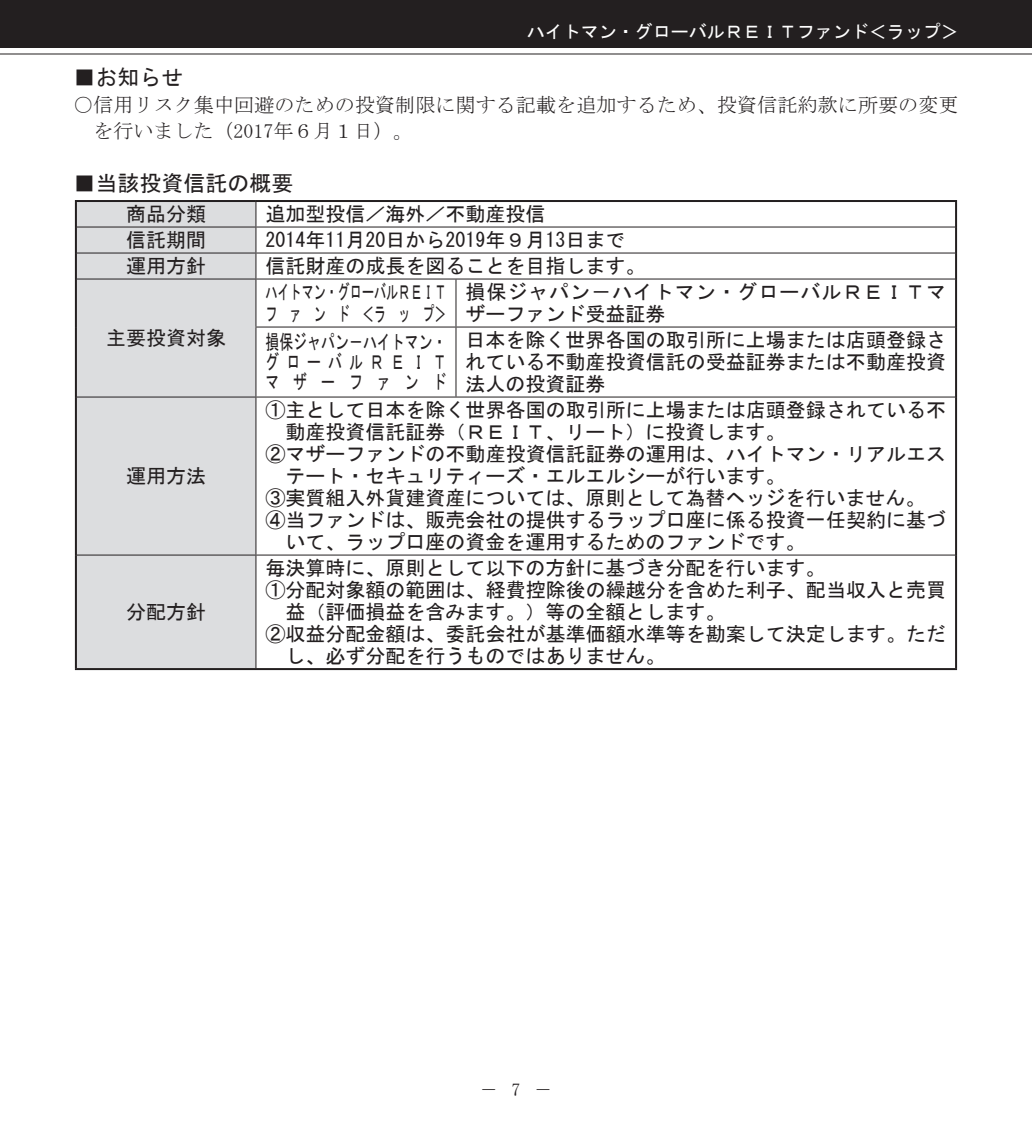
<style>
.page{position:relative;width:1032px;height:1134px;background:#fff}
.page>*{position:absolute;margin:0;border:0;box-sizing:border-box;transform-origin:0 0}
.t1{font:22px "MS Gothic";color:#231f20}
.t2{font:20px/22px "MS Gothic";color:#231f20;text-align:justify}
.t3{font:20px/26px "MS Mincho";letter-spacing:.005em;color:#231f20}
.t4{font:20px/22px "MS Gothic";letter-spacing:.045em;color:#231f20}
.t5{font:20px/20px "MS Gothic";color:#231f20;text-align:justify;scale:.69 1}
.t6{font:20px/22px "MS Gothic";color:#231f20;scale:.6 1}
.t7{font:18px "MS Gothic";color:#fff}
.t8{font:18px "MS Mincho";color:#231f20}
</style>
<div class="page">
<div style="left:0;top:0;width:1032px;height:48px;background:#231f20"></div>
<hr style="left:0;top:53px;width:1032px;height:1px;background:#231f20">
<div style="left:77px;top:202px;width:178px;height:466px;background:#dcdddf"></div>
<hr style="left:77px;top:226px;width:379px;height:2px;background:#231f20">
<hr style="left:456px;top:226px;width:499px;height:2px;background:#231f20">
<hr style="left:77px;top:252px;width:379px;height:2px;background:#231f20">
<svg style="left:255px;top:202px;width:1px;height:76px"></svg>
<hr style="left:456px;top:252px;width:499px;height:2px;background:#231f20">
<hr style="left:77px;top:278px;width:379px;height:2px;background:#231f20">
<hr style="left:255px;top:280px;width:1px;height:46px;background:#231f20">
<hr style="left:456px;top:278px;width:499px;height:2px;background:#231f20">
<hr style="left:255px;top:326px;width:201px;height:2px;background:#231f20">
<hr style="left:255px;top:328px;width:1px;height:68px;background:#231f20">
<hr style="left:456px;top:326px;width:499px;height:2px;background:#231f20">
<hr style="left:77px;top:396px;width:379px;height:2px;background:#231f20">
<hr style="left:255px;top:398px;width:1px;height:156px;background:#231f20">
<hr style="left:456px;top:396px;width:499px;height:2px;background:#231f20">
<hr style="left:77px;top:554px;width:379px;height:2px;background:#231f20">
<hr style="left:255px;top:556px;width:1px;height:112px;background:#231f20">
<hr style="left:456px;top:554px;width:499px;height:2px;background:#231f20">
<hr style="left:75px;top:200px;width:181px;height:2px;background:#231f20">
<hr style="left:75px;top:202px;width:2px;height:25px;background:#231f20">
<hr style="left:256px;top:200px;width:701px;height:2px;background:#231f20">
<hr style="left:955px;top:202px;width:2px;height:25px;background:#231f20">
<hr style="left:75px;top:227px;width:2px;height:26px;background:#231f20">
<hr style="left:955px;top:227px;width:2px;height:26px;background:#231f20">
<hr style="left:75px;top:253px;width:2px;height:26px;background:#231f20">
<hr style="left:955px;top:253px;width:2px;height:26px;background:#231f20">
<hr style="left:75px;top:279px;width:2px;height:48px;background:#231f20">
<hr style="left:955px;top:279px;width:2px;height:48px;background:#231f20">
<hr style="left:75px;top:327px;width:2px;height:70px;background:#231f20">
<hr style="left:955px;top:327px;width:2px;height:70px;background:#231f20">
<hr style="left:75px;top:397px;width:2px;height:158px;background:#231f20">
<hr style="left:955px;top:397px;width:2px;height:158px;background:#231f20">
<hr style="left:75px;top:555px;width:2px;height:113px;background:#231f20">
<hr style="left:955px;top:555px;width:2px;height:113px;background:#231f20">
<hr style="left:75px;top:668px;width:882px;height:2px;background:#231f20">
<hr style="left:455px;top:280px;width:1px;height:46px;background:#231f20">
<hr style="left:455px;top:328px;width:1px;height:68px;background:#231f20">
<p class="t7" style="left:527px;top:23px;width:433px">ハイトマン・グローバルＲＥＩＴファンド＜ラップ＞</p>
<p class="t1" style="left:73px;top:66px;width:111px">■お知らせ</p>
<p class="t3" style="left:93px;top:91px;width:866px;text-indent:-20px">○信用リスク集中回避のための投資制限に関する記載を追加するため、投資信託約款に所要の変更を行いました（2017年６月１日）。</p>
<p class="t1" style="left:73px;top:172px;width:222px">■当該投資信託の概要</p>
<p class="t2" style="left:126px;top:203px;width:81px">商品分類</p>
<p class="t2" style="left:265px;top:203px;width:281px">追加型投信／海外／不動産投信</p>
<p class="t2" style="left:126px;top:229px;width:81px">信託期間</p>
<p class="t2" style="left:265px;top:229px;width:361px">2014年11月20日から2019年９月13日まで</p>
<p class="t2" style="left:126px;top:255px;width:81px">運用方針</p>
<p class="t2" style="left:265px;top:255px;width:381px">信託財産の成長を図ることを目指します。</p>
<p class="t2" style="left:106px;top:327px;width:121px">主要投資対象</p>
<p class="t2" style="left:126px;top:465px;width:81px">運用方法</p>
<p class="t2" style="left:126px;top:601px;width:81px">分配方針</p>
<p class="t6" style="left:265px;top:281px;width:303px">ハイトマン・グローバルＲＥＩＴファンド＜ラップ＞</p>
<p class="t4" style="left:465px;top:281px;width:482px">損保ジャパン－ハイトマン・グローバルＲＥＩＴマザーファンド受益証券</p>
<p class="t5" style="left:265px;top:332px;width:264px">損保ジャパン－ハイトマン・グローバルＲＥＩＴマザーファンド</p>
<p class="t2" style="left:465px;top:329px;width:482px">日本を除く世界各国の取引所に上場または店頭登録されている不動産投資信託の受益証券または不動産投資法人の投資証券</p>
<p class="t2" style="left:265px;top:399px;width:682px">①主として日本を除く世界各国の取引所に上場または店頭登録されている不</p>
<p class="t2" style="left:285px;top:421px;width:501px">動産投資信託証券（ＲＥＩＴ、リート）に投資します。</p>
<p class="t2" style="left:265px;top:443px;width:682px">②マザーファンドの不動産投資信託証券の運用は、ハイトマン・リアルエス</p>
<p class="t2" style="left:285px;top:465px;width:501px">テート・セキュリティーズ・エルエルシーが行います。</p>
<p class="t2" style="left:265px;top:487px;width:662px">③実質組入外貨建資産については、原則として為替ヘッジを行いません。</p>
<p class="t2" style="left:265px;top:509px;width:682px">④当ファンドは、販売会社の提供するラップ口座に係る投資一任契約に基づ</p>
<p class="t2" style="left:285px;top:531px;width:521px">いて、ラップ口座の資金を運用するためのファンドです。</p>
<p class="t2" style="left:265px;top:557px;width:561px">毎決算時に、原則として以下の方針に基づき分配を行います。</p>
<p class="t2" style="left:265px;top:579px;width:682px">①分配対象額の範囲は、経費控除後の繰越分を含めた利子、配当収入と売買</p>
<p class="t2" style="left:285px;top:601px;width:441px">益（評価損益を含みます。）等の全額とします。</p>
<p class="t2" style="left:265px;top:623px;width:682px">②収益分配金額は、委託会社が基準価額水準等を勘案して決定します。ただ</p>
<p class="t2" style="left:285px;top:645px;width:381px">し、必ず分配を行うものではありません。</p>
<p class="t8" style="left:511px;top:1081px;width:10px">7</p>
<p class="t8" style="left:480px;top:1081px;width:73px">－　　－</p>
</div>
